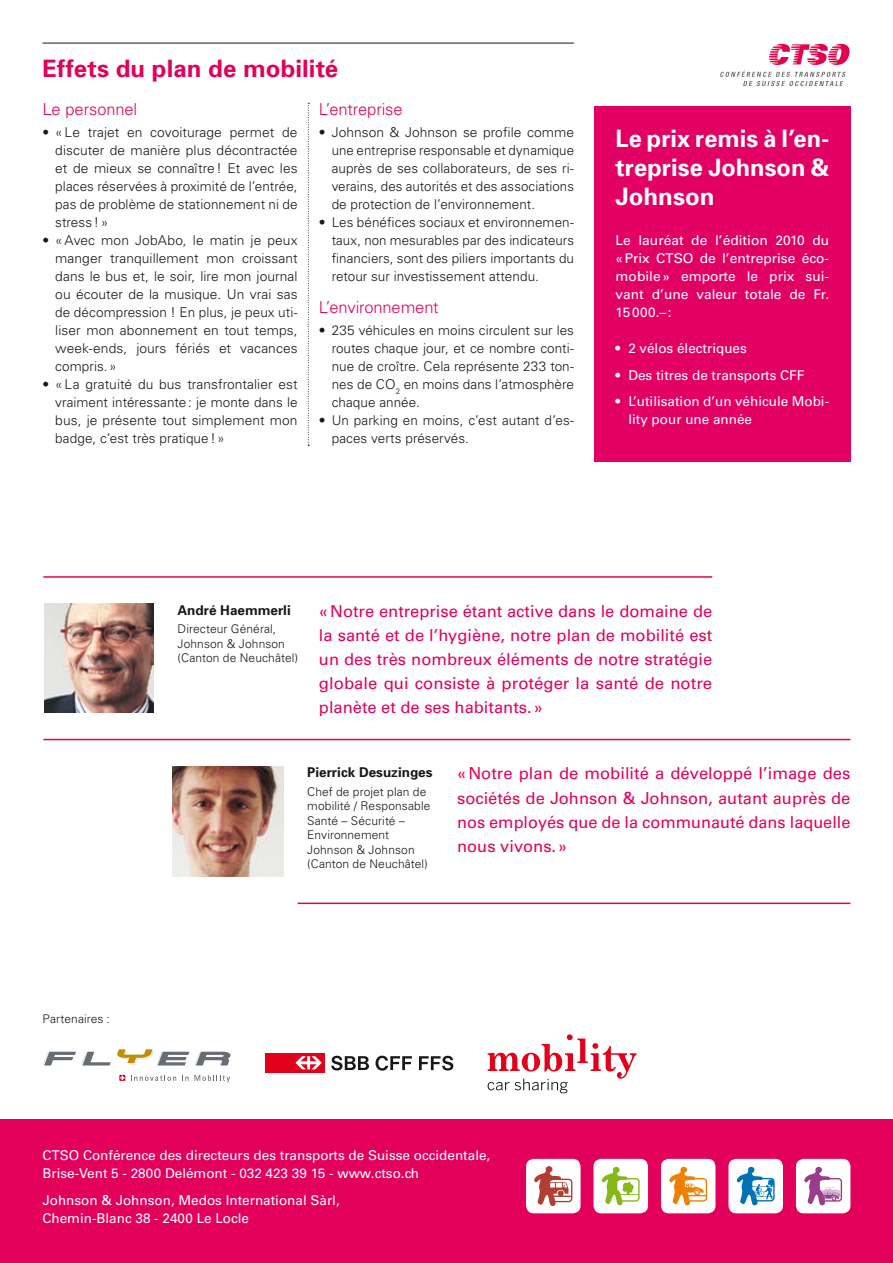
<style>
.page{position:relative;width:893px;height:1263px;background:#fff}
.page>*{position:absolute;margin:0;border:0;box-sizing:border-box;transform-origin:0 0}
.t1{font:700 24px/28.8px "Univers";letter-spacing:.005em;color:#fff;text-align:justify}
.t2{font:700 24px "Univers";letter-spacing:.005em;color:#e3005a}
.t3{font:16.5px/24px "Univers";color:#e3005a;text-align:justify}
.t4{font:300 16.5px "Univers";letter-spacing:-.005em;color:#e3005a}
.t5{font:300 13.5px/18px "Univers";letter-spacing:.005em;color:#1a171b;text-align:justify}
.t6{font:13.5px/18px "Univers";color:#fff}
.t7{font:700 13.5px "Univers";color:#1a171b}
.t8{font:300 12px/14.4px "Univers";letter-spacing:.01em;color:#1a171b}
</style>
<div class="page">
<svg style="left:43px;top:1049px;width:188px;height:16px"></svg>
<svg style="left:131px;top:1075px;width:45px;height:6px"></svg>
<svg style="left:182px;top:1075px;width:48px;height:7px"></svg>
<svg style="left:119px;top:1075px;width:6px;height:6px"></svg>
<div style="left:266px;top:1053px;width:59px;height:20px;background:#e2001a"></div>
<svg style="left:295px;top:1056px;width:27px;height:13px"></svg>
<svg style="left:331px;top:1056px;width:38px;height:14px"></svg>
<svg style="left:376px;top:1056px;width:36px;height:15px"></svg>
<svg style="left:419px;top:1056px;width:35px;height:14px"></svg>
<div style="left:594px;top:106px;width:256px;height:356px;background:#e30065"></div>
<hr style="left:43px;top:43px;width:531px;height:1px;background:#1a171b">
<hr style="left:43px;top:576px;width:669px;height:2px;background:#e3005a">
<hr style="left:43px;top:739px;width:807px;height:1px;background:#e3005a">
<hr style="left:298px;top:902px;width:552px;height:2px;background:#e3005a">
<div style="left:0;top:1119px;width:893px;height:144px;background:#e3005a"></div>
<div style="left:593px;top:1159px;width:55px;height:54px;background:#fff;border-radius:8px"></div>
<svg style="left:601px;top:1167px;width:39px;height:39px"></svg>
<div style="left:661px;top:1159px;width:54px;height:54px;background:#fff;border-radius:8px"></div>
<svg style="left:669px;top:1167px;width:38px;height:39px"></svg>
<div style="left:728px;top:1159px;width:55px;height:54px;background:#fff;border-radius:8px"></div>
<svg style="left:736px;top:1167px;width:39px;height:39px"></svg>
<div style="left:796px;top:1159px;width:54px;height:54px;background:#fff;border-radius:8px"></div>
<svg style="left:804px;top:1167px;width:38px;height:39px"></svg>
<div style="left:526px;top:1159px;width:55px;height:54px;background:#fff;border-radius:8px"></div>
<svg style="left:534px;top:1166px;width:38px;height:40px"></svg>
<svg style="left:308px;top:103px;width:1px;height:343px"></svg>
<svg style="left:720px;top:44px;width:130px;height:42px"></svg>
<svg style="left:488px;top:1034px;width:148px;height:59px"></svg>
<img style="left:44px;top:604px;width:109px;height:109px">
<img style="left:173px;top:766px;width:110px;height:111px">
<h1 class="t2" style="left:43px;top:53px;width:297px">Effets du plan de mobilité</h1>
<p class="t4" style="left:43px;top:99px;width:96px">Le personnel</p>
<p class="t5" style="left:55px;top:123px;width:244px;text-indent:-13px">• «Le trajet en covoiturage permet de discuter de manière plus décontractée et de mieux se connaître! Et avec les places réservées à proximité de l’entrée, pas de problème de stationnement ni de stress !»</p>
<p class="t5" style="left:55px;top:231px;width:244px;text-indent:-13px">• «Avec mon JobAbo, le matin je peux manger tranquillement mon croissant dans le bus et, le soir, lire mon journal ou écouter de la musique. Un vrai sas de décompression ! En plus, je peux uti&shy;liser mon abonnement en tout temps, week-ends, jours fériés et vacances compris.»</p>
<p class="t5" style="left:55px;top:375px;width:244px;text-indent:-13px">• «La gratuité du bus transfrontalier est vraiment intéressante: je monte dans le bus, je présente tout simplement mon badge, c’est très pratique!»</p>
<p class="t4" style="left:319px;top:99px;width:85px">L’entreprise</p>
<p class="t5" style="left:332px;top:123px;width:244px;text-indent:-13px">• Johnson &amp; Johnson se profile comme une entreprise responsable et dynamique auprès de ses collaborateurs, de ses ri&shy;verains, des autorités et des associations de protection de l’environnement.</p>
<p class="t5" style="left:332px;top:213px;width:244px;text-indent:-13px">• Les bénéfices sociaux et environnemen&shy;taux, non mesurables par des indicateurs financiers, sont des piliers importants du retour sur investissement attendu.</p>
<p class="t4" style="left:319px;top:297px;width:121px">L’environnement</p>
<p class="t5" style="left:332px;top:321px;width:244px;text-indent:-13px">• 235 véhicules en moins circulent sur les routes chaque jour, et ce nombre conti&shy;nue de croître. Cela représente 233 ton&shy;nes de CO<sub>2</sub> en moins dans l’atmosphère chaque année.</p>
<p class="t5" style="left:332px;top:411px;width:244px;text-indent:-13px">• Un parking en moins, c’est autant d’es&shy;paces verts préservés.</p>
<h1 class="t1" style="left:616px;top:123px;width:215px">Le prix remis à l’en&shy;treprise Johnson &amp; Johnson</h1>
<p class="t6" style="left:616px;top:231px;width:215px;text-align:justify">Le lauréat de l’édition 2010 du «Prix CTSO de l’entreprise éco&shy;mobile» emporte le prix sui&shy;vant d’une valeur totale de Fr.<br>15000.–:</p>
<p class="t6" style="left:616px;top:339px;width:133px">• 2 vélos électriques</p>
<p class="t6" style="left:616px;top:366px;width:190px">• Des titres de transports CFF</p>
<p class="t6" style="left:628px;top:392px;width:202px;text-indent:-13px">• L’utilisation d’un véhicule Mobi&shy;lity pour une année</p>
<p class="t8" style="left:43px;top:1011px;width:69px">Partenaires :</p>
<p class="t7" style="left:178px;top:601px;width:115px">André Haemmerli</p>
<p class="t8" style="left:178px;top:621px;width:122px">Directeur Général,<br>Johnson &amp; Johnson (Canton de Neuchâtel)</p>
<p class="t3" style="left:319px;top:599px;width:395px">«Notre entreprise étant active dans le domaine de la santé et de l’hygiène, notre plan de mobilité est un des très nombreux éléments de notre stratégie globale qui consiste à protéger la santé de notre planète et de ses habitants.»</p>
<p class="t7" style="left:307px;top:764px;width:127px">Pierrick Desuzinges</p>
<p class="t8" style="left:307px;top:784px;width:125px">Chef de projet plan de mobilité / Responsable<br>Santé – Sécurité –<br>Environnement<br>Johnson &amp; Johnson (Canton de Neuchâtel)</p>
<p class="t3" style="left:457px;top:762px;width:395px">«Notre plan de mobilité a développé l’image des sociétés de Johnson &amp; Johnson, autant auprès de nos employés que de la communauté dans laquelle nous vivons.»</p>
<p class="t6" style="left:43px;top:1146px;width:449px">CTSO Conférence des directeurs des transports de Suisse occidentale,<br>Brise-Vent 5 - 2800 Delémont - 032 423 39 15 - www.ctso.ch</p>
<p class="t6" style="left:43px;top:1191px;width:299px">Johnson &amp; Johnson, Medos International Sàrl,<br>Chemin-Blanc 38 - 2400 Le Locle</p>
</div>
